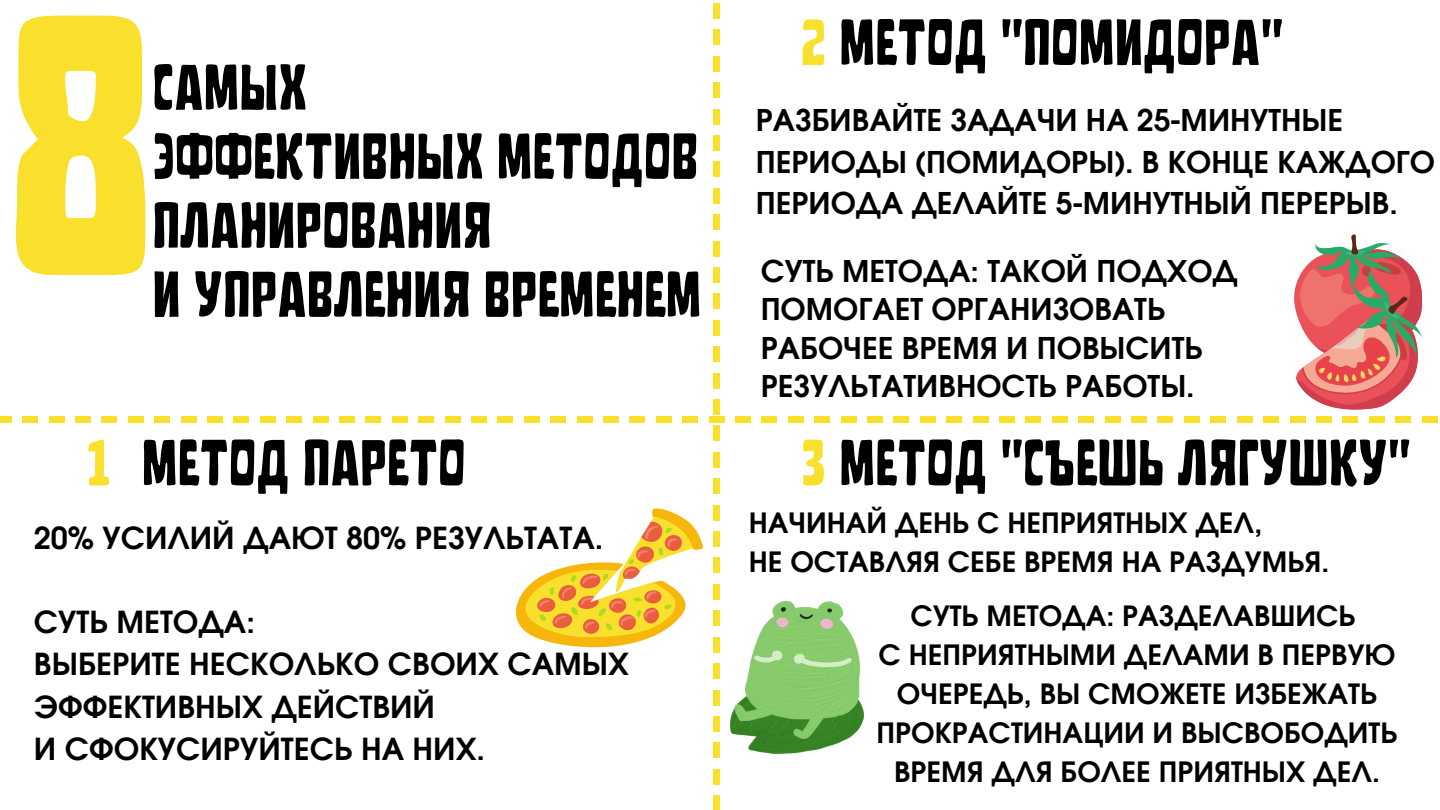
<style>
.page{position:relative;width:1440px;height:810px;background:#fff}
.page>*{position:absolute;margin:0;border:0;box-sizing:border-box;transform-origin:0 0}
.t1{font:369.6px "Cubynets 4 F";color:#f9e02d}
.t2{font:65px "Cubynets 4 F";color:#000}
.t3{font:64.6px/69px "Cubynets 4 F";color:#000}
.t4{font:700 54.3px "Montserrat";color:#f9e02d}
.t5{font:700 30.4px/42.2px "Evolventa";color:#000}
.t6{font:700 30px/38.2px "Evolventa";color:#000}
.t7{font:700 28px/39px "Evolventa";color:#000}
.s1{color:#f9e02d}
</style>
<div class="page">
<svg style="left:516px;top:508px;width:187px;height:139px"></svg>
<svg style="left:1294px;top:234px;width:129px;height:176px"></svg>
<img style="left:731px;top:602px;width:133px;height:151px">
<h3 class="t4" style="left:754px;top:1px;width:815px;rotate:90deg">-------------------------------</h3>
<h1 class="t1" style="left:4px;top:-1px;width:156px">8</h1>
<h2 class="t2" style="left:800px;top:16px;width:484px"><span class="s1">2</span> МЕТОД "ПОМИДОРА"</h2>
<h3 class="t3" style="left:152px;top:59px;width:551px">САМЫХ<br>ЭФФЕКТИВНЫХ МЕТОДОВ<br>ПЛАНИРОВАНИЯ<br>И УПРАВЛЕНИЯ ВРЕМЕНЕМ</h3>
<p class="t6" style="left:756px;top:102px;width:681px;line-height:41.2px">РАЗБИВАЙТЕ ЗАДАЧИ НА 25-МИНУТНЫЕ<br>ПЕРИОДЫ (ПОМИДОРЫ). В КОНЦЕ КАЖДОГО<br>ПЕРИОДА ДЕЛАЙТЕ 5-МИНУТНЫЙ ПЕРЕРЫВ.</p>
<p class="t6" style="left:761px;top:254px;width:479px">СУТЬ МЕТОДА: ТАКОЙ ПОДХОД<br>ПОМОГАЕТ ОРГАНИЗОВАТЬ<br>РАБОЧЕЕ ВРЕМЯ И ПОВЫСИТЬ<br>РЕЗУЛЬТАТИВНОСТЬ РАБОТЫ.</p>
<h3 class="t4" style="left:-7px;top:382px;width:1448px">-------------------------------------------------------</h3>
<h2 class="t2" style="left:801px;top:437px;width:611px"><span class="s1">3</span> МЕТОД "СЪЕШЬ ЛЯГУШКУ"</h2>
<h2 class="t2" style="left:88px;top:437px;width:380px"><span class="s1">1</span> МЕТОД ПАРЕТО</h2>
<p class="t7" style="left:749px;top:505px;width:582px">НАЧИНАЙ ДЕНЬ С НЕПРИЯТНЫХ ДЕЛ,<br>НЕ ОСТАВЛЯЯ СЕБЕ ВРЕМЯ НА РАЗДУМЬЯ.</p>
<p class="t5" style="left:34px;top:519px;width:571px">20% УСИЛИЙ ДАЮТ 80% РЕЗУЛЬТАТА.</p>
<p class="t7" style="left:876px;top:598px;width:523px;text-align:center">СУТЬ МЕТОДА: РАЗДЕЛАВШИСЬ<br>С НЕПРИЯТНЫМИ ДЕЛАМИ В ПЕРВУЮ<br>ОЧЕРЕДЬ, ВЫ СМОЖЕТЕ ИЗБЕЖАТЬ<br>ПРОКРАСТИНАЦИИ И ВЫСВОБОДИТЬ<br>ВРЕМЯ ДЛЯ БОЛЕЕ ПРИЯТНЫХ ДЕЛ.</p>
<p class="t5" style="left:34px;top:603px;width:597px">СУТЬ МЕТОДА:<br>ВЫБЕРИТЕ НЕСКОЛЬКО СВОИХ САМЫХ<br>ЭФФЕКТИВНЫХ ДЕЙСТВИЙ<br>И СФОКУСИРУЙТЕСЬ НА НИХ.</p>
</div>
